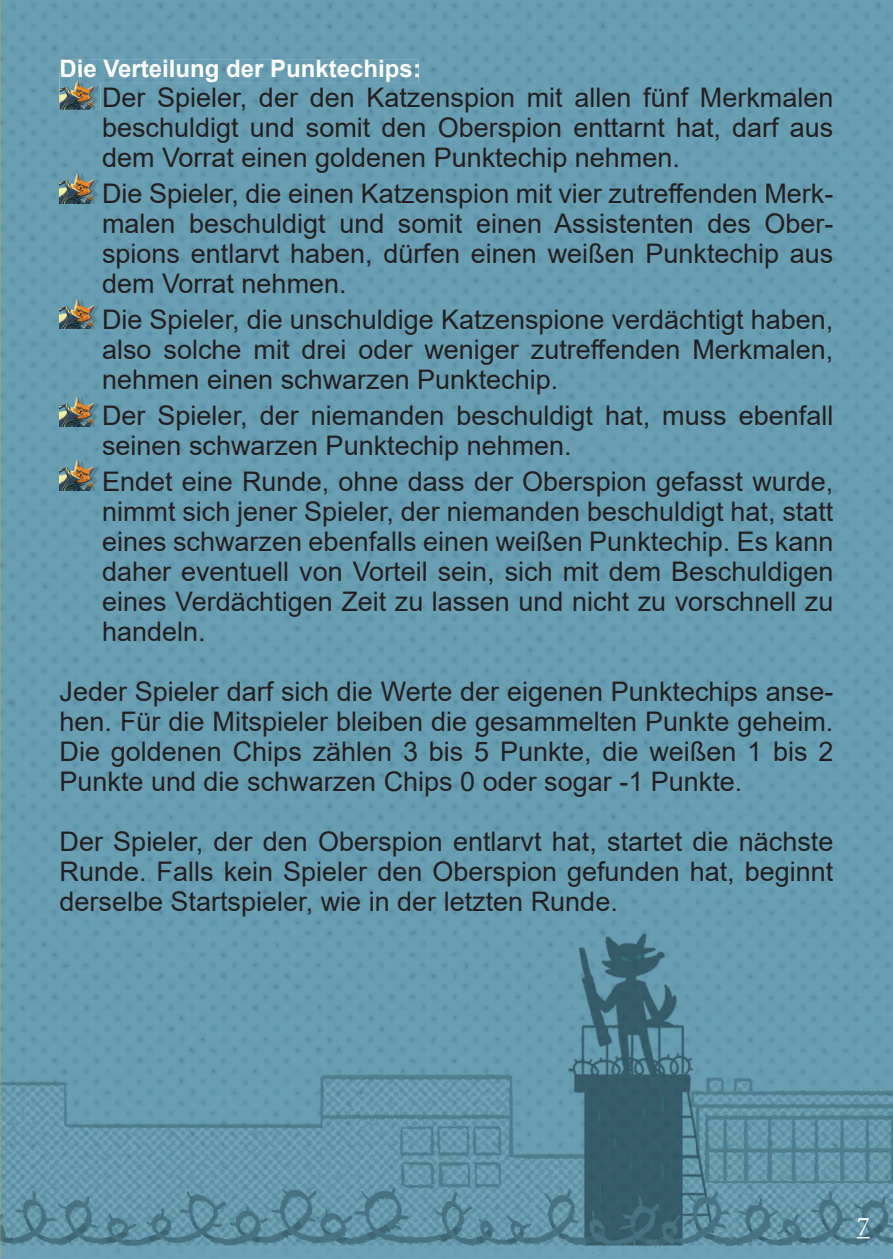
<style>
.page{position:relative;width:893px;height:1259px;background:#fff}
.page>*{position:absolute;margin:0;border:0;box-sizing:border-box;transform-origin:0 0}
.t1{font:27px/30px "Arial";color:#231f20;text-align:justify}
.t2{font:27px "Minion Pro";color:#fff}
.t3{font:700 24px "Arial";color:#fff}
</style>
<div class="page">
<img style="left:1px;top:0;width:693px;height:733px">
<img style="left:694px;top:0;width:199px;height:1259px">
<img style="left:1px;top:733px;width:695px;height:526px">
<img style="left:61px;top:60px;width:358px;height:22px">
<img style="left:0;top:0;width:1px;height:1259px">
<svg style="left:857px;top:1237px;width:13px;height:1px"></svg>
<img style="left:60px;top:73px;width:41px;height:37px">
<img style="left:61px;top:73px;width:40px;height:9px">
<img style="left:60px;top:167px;width:41px;height:36px">
<img style="left:60px;top:292px;width:41px;height:37px">
<img style="left:60px;top:390px;width:41px;height:37px">
<img style="left:60px;top:454px;width:41px;height:36px">
<p class="t3" style="left:60px;top:52px;width:363px">Die Verteilung der Punktechips:</p>
<p class="t1" style="left:102px;top:82px;width:733px">Der Spieler, der den Katzenspion mit allen fünf Merkmalen beschuldigt und somit den Oberspion enttarnt hat, darf aus dem Vorrat einen goldenen Punktechip nehmen.</p>
<p class="t1" style="left:102px;top:178px;width:733px">Die Spieler, die einen Katzenspion mit vier zutreffenden Merk&shy;malen beschuldigt und somit einen Assistenten des Ober&shy;spions entlarvt haben, dürfen einen weißen Punktechip aus dem Vorrat nehmen.</p>
<p class="t1" style="left:102px;top:304px;width:733px">Die Spieler, die unschuldige Katzenspione verdächtigt haben, also solche mit drei oder weniger zutreffenden Merkmalen, nehmen einen schwarzen Punktechip.</p>
<p class="t1" style="left:102px;top:400px;width:733px">Der Spieler, der niemanden beschuldigt hat, muss ebenfall seinen schwarzen Punktechip nehmen.</p>
<p class="t1" style="left:102px;top:466px;width:733px">Endet eine Runde, ohne dass der Oberspion gefasst wurde, nimmt sich jener Spieler, der niemanden beschuldigt hat, statt eines schwarzen ebenfalls einen weißen Punktechip. Es kann daher eventuell von Vorteil sein, sich mit dem Beschuldigen eines Verdächtigen Zeit zu lassen und nicht zu vorschnell zu handeln.</p>
<p class="t1" style="left:60px;top:676px;width:775px">Jeder Spieler darf sich die Werte der eigenen Punktechips anse&shy;hen. Für die Mitspieler bleiben die gesammelten Punkte geheim.<br>Die goldenen Chips zählen 3 bis 5 Punkte, die weißen 1 bis 2<br>Punkte und die schwarzen Chips 0 oder sogar -1 Punkte.</p>
<p class="t1" style="left:60px;top:826px;width:775px">Der Spieler, der den Oberspion entlarvt hat, startet die nächste Runde. Falls kein Spieler den Oberspion gefunden hat, beginnt derselbe Startspieler, wie in der letzten Runde.</p>
<p class="t2" style="left:857px;top:1208px;width:14px">7</p>
</div>
